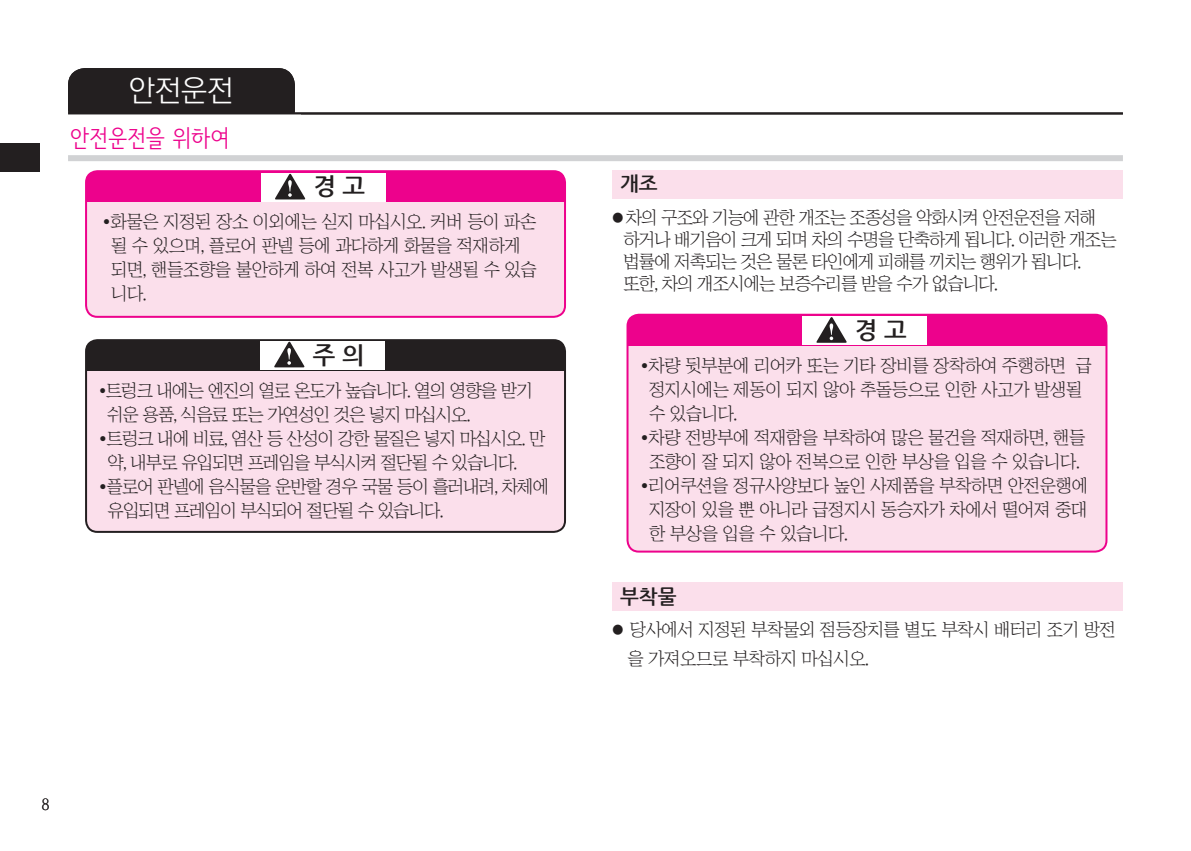
<style>
.page{position:relative;width:1191px;height:851px;background:#fff}
.page>*{position:absolute;margin:0;border:0;box-sizing:border-box;transform-origin:0 0}
.정규{font:300 30px "Ko Pub Dotum";color:#fff}
.정규-2{font:24px "Se N CL";color:#ed028c}
.정규-3{font:700 24px "Nanum Gothic";color:#231f20}
.정규-4{font:700 20px "Nanum Gothic";color:#231f20}
.정규-5{font:18px/24px "Chosunilbo NM";letter-spacing:-.025em;color:#231f20}
.주의{font:18px/22px "Chosunilbo NM";letter-spacing:-.05em;color:#231f20}
.정규-6{font:18px/24px "Chosunilbo NM";letter-spacing:-.05em;color:#231f20}
.정규-7{font:18px/24px "Chosunilbo NM";letter-spacing:-.05em;color:#231f20;scale:.95 1}
.주의-2{font:18px "Chosunilbo NM";letter-spacing:-.025em;color:#231f20}
.t1{font:16px "Chosunilbo NM";color:#231f20;scale:.95 1}
.s1{font-size:12px}
</style>
<div class="page">
<div style="left:68px;top:68px;width:227px;height:58px;background:#231f20;border-radius:17px"></div>
<div style="left:57px;top:113px;width:243px;height:29px;background:#fff"></div>
<hr style="left:68px;top:112px;width:1055px;height:2px;background:#231f20">
<div style="left:68px;top:155px;width:1055px;height:6px;background:#d1d2d4"></div>
<div style="left:612px;top:170px;width:511px;height:28px;background:#fbdfeb"></div>
<div style="left:612px;top:582px;width:511px;height:28px;background:#fbdfeb"></div>
<div style="left:0;top:143px;width:40px;height:29px;background:#231f20"></div>
<div style="left:627px;top:315px;width:479px;height:236px;background:#fbdfeb;border-radius:11px"></div>
<div style="left:627px;top:315px;width:479px;height:31px;background:#ed028c"></div>
<div style="left:626px;top:314px;width:481px;height:238px;border:2px solid #ed028c;border-radius:11px"></div>
<div style="left:802px;top:316px;width:125px;height:28px;background:#fff"></div>
<svg style="left:816px;top:317px;width:31px;height:26px"></svg>
<div style="left:86px;top:171px;width:479px;height:146px;background:#fbdfeb;border-radius:11px"></div>
<div style="left:86px;top:171px;width:479px;height:31px;background:#ed028c"></div>
<div style="left:85px;top:170px;width:481px;height:148px;border:2px solid #ed028c;border-radius:11px"></div>
<div style="left:86px;top:340px;width:479px;height:192px;background:#fbdfeb;border-radius:11px"></div>
<div style="left:86px;top:340px;width:479px;height:31px;background:#231f20"></div>
<div style="left:85px;top:339px;width:481px;height:194px;border:2px solid #231f20;border-radius:11px"></div>
<div style="left:261px;top:173px;width:125px;height:28px;background:#fff"></div>
<svg style="left:275px;top:173px;width:31px;height:26px"></svg>
<div style="left:260px;top:341px;width:125px;height:29px;background:#fff"></div>
<svg style="left:274px;top:341px;width:31px;height:26px"></svg>
<p class="정규" style="left:129px;top:76px;width:106px">안전운전</p>
<h1 class="정규" style="left:133px;top:76px;width:28px">목</h1>
<h1 class="정규" style="left:203px;top:76px;width:28px">차</h1>
<p class="정규-2" style="left:70px;top:127px;width:161px">안전운전을 위하여</p>
<p class="정규-3" style="left:313px;top:175px;width:53px">경 고</p>
<p class="정규-5" style="left:111px;top:210px;width:427px;text-indent:-9px">•화물은 지정된 장소 이외에는 싣지 마십시오. 커버 등이 파손 될 수 있으며, 플로어 판넬 등에 과다하게 화물을 적재하게 되면, 핸들조향을 불안하게 하여 전복 사고가 발생될 수 있습 니다.</p>
<p class="정규-3" style="left:313px;top:343px;width:53px">주 의</p>
<p class="정규-7" style="left:107px;top:378px;width:449px;text-indent:-9px">•트렁크 내에는 엔진의 열로 온도가 높습니다. 열의 영향을 받기 쉬운 용품, 식음료 또는 가연성인 것은 넣지 마십시오.</p>
<p class="정규-6" style="left:108px;top:426px;width:439px;text-indent:-9px">•트렁크 내에 비료, 염산 등 산성이 강한 물질은 넣지 마십시오. 만 약, 내부로 유입되면 프레임을 부식시켜 절단될 수 있습니다.</p>
<p class="정규-6" style="left:108px;top:474px;width:443px;text-indent:-9px">•플로어 판넬에 음식물을 운반할 경우 국물 등이 흘러내려, 차체에 유입되면 프레임이 부식되어 절단될 수 있습니다.</p>
<p class="t1" style="left:42px;top:796px;width:9px">8</p>
<p class="정규-4" style="left:620px;top:174px;width:39px">개조</p>
<p class="주의" style="left:623px;top:206px;width:495px;text-indent:-11px"><span class="s1">●</span> 차의 구조와 기능에 관한 개조는 조종성을 악화시켜 안전운전을 저해 하거나 배기음이 크게 되며 차의 수명을 단축하게 됩니다. 이러한 개조는 법률에 저촉되는 것은 물론 타인에게 피해를 끼치는 행위가 됩니다. 또한, 차의 개조시에는 보증수리를 받을 수가 없습니다.</p>
<p class="정규-3" style="left:854px;top:318px;width:53px">경 고</p>
<p class="정규-5" style="left:649px;top:353px;width:444px;text-indent:-9px">•차량 뒷부분에 리어카 또는 기타 장비를 장착하여 주행하면 급 정지시에는 제동이 되지 않아 추돌등으로 인한 사고가 발생될 수 있습니다.</p>
<p class="정규-5" style="left:640px;top:425px;width:447px;text-align:center">•차량 전방부에 적재함을 부착하여 많은 물건을 적재하면, 핸들 조향이 잘 되지 않아 전복으로 인한 부상을 입을 수 있습니다.</p>
<p class="정규-5" style="left:649px;top:473px;width:440px;text-align:justify;text-indent:-9px">•리어쿠션을 정규사양보다 높인 사제품을 부착하면 안전운행에 지장이 있을 뿐 아니라 급정지시 동승자가 차에서 떨어져 중대 한 부상을 입을 수 있습니다.</p>
<p class="정규-4" style="left:620px;top:586px;width:58px">부착물</p>
<p class="주의-2" style="left:612px;top:619px;width:505px"><span class="s1">●</span> 당사에서 지정된 부착물외 점등장치를 별도 부착시 배터리 조기 방전</p>
<p class="주의-2" style="left:627px;top:649px;width:243px">을 가져오므로 부착하지 마십시오.</p>
</div>
